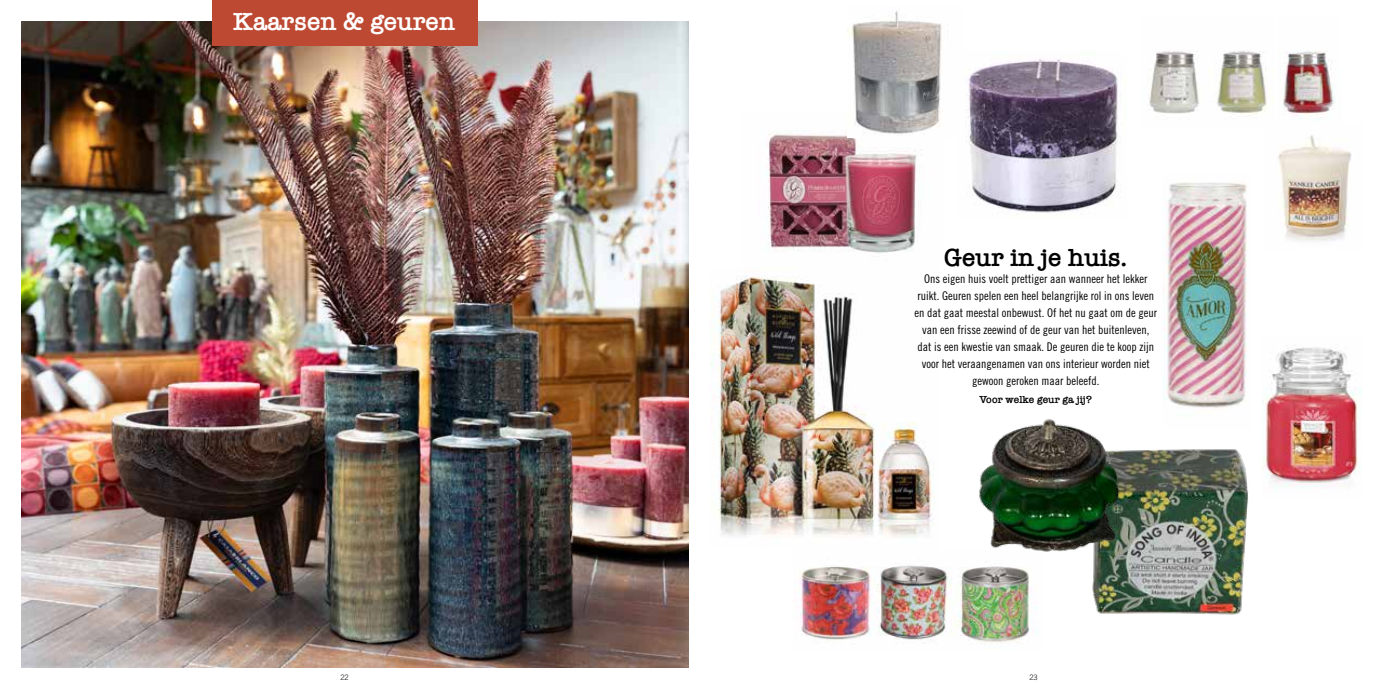
<style>
.page{position:relative;width:1378px;height:689px;background:#fff}
.page>*{position:absolute;margin:0;border:0;box-sizing:border-box;transform-origin:0 0}
.t1{font:600 25.5px "American Typewriter";color:#fff}
.t2{font:600 25.5px "American Typewriter";color:#000}
.t3{font:12px/17px "Trade Gothic LT Std Cn 18";color:#000;text-align:center}
.t4{font:600 10.5px "American Typewriter";color:#000}
.t5{font:300 7.5px "Trade Gothic LT Std";color:#000}
</style>
<div class="page">
<img style="left:767px;top:132px;width:150px;height:121px">
<img style="left:21px;top:21px;width:668px;height:647px">
<div style="left:212px;top:0;width:265px;height:45px;background:#bd4932"></div>
<img style="left:710px;top:275px;width:224px;height:262px">
<img style="left:875px;top:565px;width:77px;height:75px">
<img style="left:793px;top:566px;width:81px;height:74px">
<img style="left:953px;top:567px;width:84px;height:77px">
<img style="left:1149px;top:51px;width:125px;height:66px">
<img style="left:1283px;top:51px;width:52px;height:69px">
<img style="left:968px;top:58px;width:150px;height:155px">
<img style="left:847px;top:11px;width:95px;height:127px">
<img style="left:1278px;top:135px;width:74px;height:107px">
<img style="left:1262px;top:345px;width:99px;height:145px">
<img style="left:1163px;top:182px;width:84px;height:224px">
<img style="left:1127px;top:406px;width:121px;height:209px">
<img style="left:975px;top:419px;width:152px;height:199px">
<h1 class="t1" style="left:233px;top:2px;width:224px">Kaarsen &amp; geuren</h1>
<h1 class="t2" style="left:944px;top:238px;width:185px">Geur in je huis.</h1>
<p class="t3" style="left:914px;top:270px;width:244px">Ons eigen huis voelt prettiger aan wanneer het lekker ruikt. Geuren spelen een heel belangrijke rol in ons leven en dat gaat meestal onbewust. Of het nu gaat om de geur van een frisse zeewind of de geur van het buitenleven, dat is een kwestie van smaak. De geuren die te koop zijn voor het veraangenamen van ons interieur worden niet gewoon geroken maar beleefd.</p>
<p class="t4" style="left:979px;top:391px;width:114px">Voor welke geur ga jij?</p>
<p class="t5" style="left:340px;top:672px;width:10px">22</p>
<p class="t5" style="left:1029px;top:672px;width:10px">23</p>
</div>
